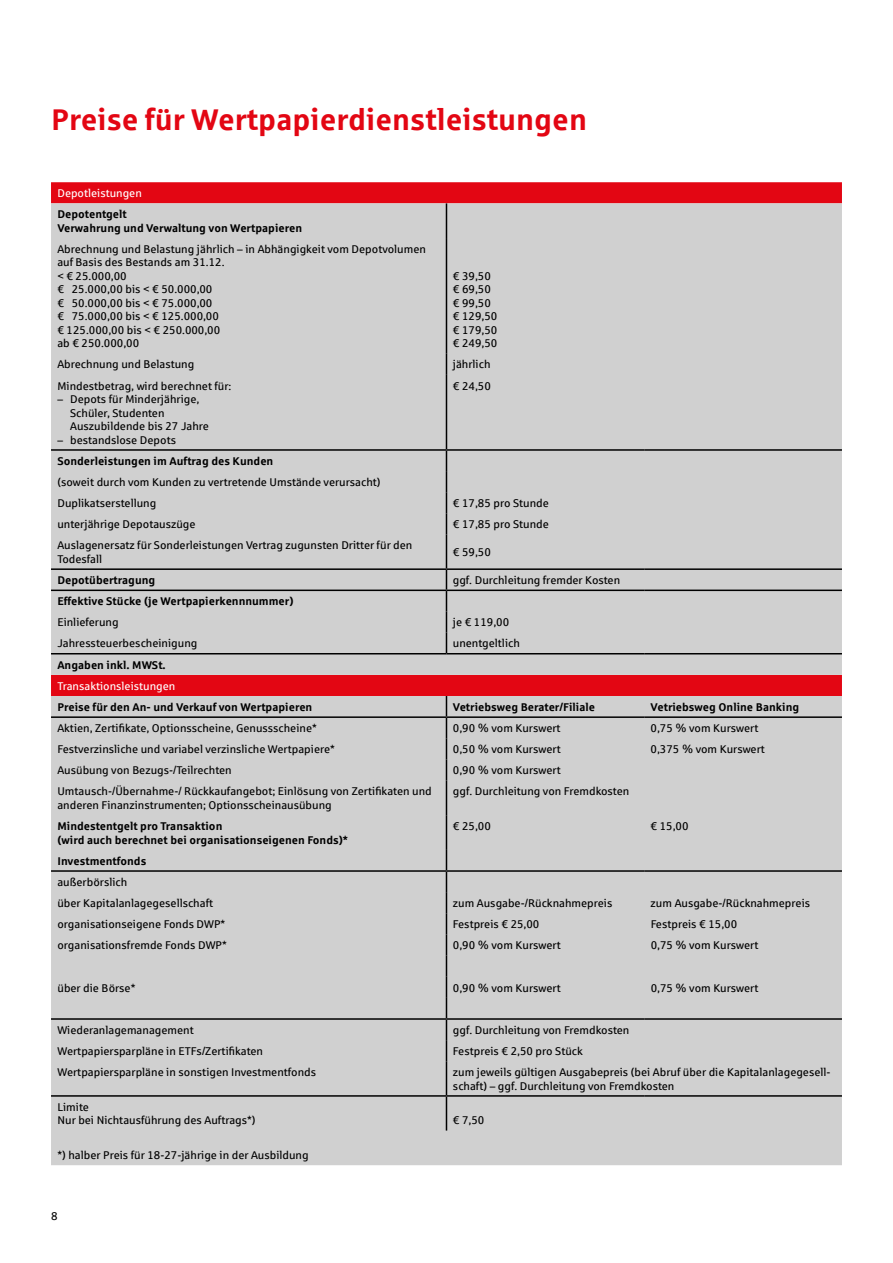
<style>
.page{position:relative;width:893px;height:1263px;background:#fff}
.page>*{position:absolute;margin:0;border:0;box-sizing:border-box;transform-origin:0 0}
.t1{font:700 30px "Sparkasse Rg";color:#e30613}
.t2{font:11.25px/13.5px "Sparkasse Rg Regular 2";color:#000}
.t3{font:11.25px/13.5px "Sparkasse Rg";color:#000}
.t4{font:700 11.25px/13.5px "Sparkasse Rg";color:#000}
.t5{font:11.25px "Sparkasse Rg Regular 2";color:#fff}
</style>
<div class="page">
<div style="left:51px;top:182px;width:791px;height:21px;background:#e30613"></div>
<div style="left:51px;top:203px;width:791px;height:962px;background:#d0d0d0"></div>
<hr style="left:51px;top:449px;width:395px;height:2px;background:#000">
<hr style="left:446px;top:449px;width:198px;height:2px;background:#000">
<hr style="left:644px;top:449px;width:198px;height:2px;background:#000">
<hr style="left:51px;top:568px;width:395px;height:2px;background:#000">
<hr style="left:446px;top:568px;width:198px;height:2px;background:#000">
<hr style="left:644px;top:568px;width:198px;height:2px;background:#000">
<hr style="left:446px;top:203px;width:1px;height:35px;background:#000">
<hr style="left:446px;top:238px;width:1px;height:116px;background:#000">
<svg style="left:446px;top:354px;width:1px;height:21px"></svg>
<hr style="left:446px;top:375px;width:1px;height:74px;background:#000">
<svg style="left:446px;top:451px;width:1px;height:83px"></svg>
<hr style="left:446px;top:534px;width:1px;height:34px;background:#000">
<svg style="left:446px;top:570px;width:1px;height:83px"></svg>
<svg style="left:446px;top:696px;width:1px;height:84px"></svg>
<hr style="left:446px;top:780px;width:1px;height:35px;background:#000">
<hr style="left:446px;top:815px;width:1px;height:35px;background:#000">
<svg style="left:446px;top:850px;width:1px;height:211px"></svg>
<hr style="left:446px;top:1061px;width:1px;height:34px;background:#000">
<hr style="left:446px;top:1097px;width:1px;height:33px;background:#000">
<hr style="left:51px;top:589px;width:395px;height:2px;background:#000">
<hr style="left:446px;top:589px;width:198px;height:2px;background:#000">
<hr style="left:644px;top:589px;width:198px;height:2px;background:#000">
<hr style="left:51px;top:716px;width:395px;height:2px;background:#000">
<hr style="left:446px;top:716px;width:198px;height:2px;background:#000">
<hr style="left:644px;top:716px;width:198px;height:2px;background:#000">
<hr style="left:51px;top:870px;width:395px;height:2px;background:#000">
<hr style="left:446px;top:870px;width:198px;height:2px;background:#000">
<hr style="left:644px;top:870px;width:198px;height:2px;background:#000">
<hr style="left:51px;top:653px;width:395px;height:1px;background:#000">
<hr style="left:446px;top:653px;width:198px;height:1px;background:#000">
<hr style="left:644px;top:653px;width:198px;height:1px;background:#000">
<hr style="left:51px;top:1018px;width:395px;height:2px;background:#000">
<hr style="left:446px;top:1018px;width:198px;height:2px;background:#000">
<hr style="left:644px;top:1018px;width:198px;height:2px;background:#000">
<hr style="left:51px;top:1095px;width:395px;height:2px;background:#000">
<hr style="left:446px;top:1095px;width:198px;height:2px;background:#000">
<hr style="left:644px;top:1095px;width:198px;height:2px;background:#000">
<h1 class="t1" style="left:51px;top:101px;width:537px">Preise für Wertpapierdienstleistungen</h1>
<p class="t5" style="left:57px;top:186px;width:86px">Depotleistungen</p>
<p class="t4" style="left:57px;top:207px;width:246px">Depotentgelt<br>Verwahrung und Verwaltung von Wertpapieren</p>
<p class="t2" style="left:57px;top:242px;width:370px">Abrechnung und Belastung jährlich – in Abhängigkeit vom Depotvolumen auf Basis des Bestands am 31.12.<br>&lt; € 25.000,00<br>€ 25.000,00 bis &lt; € 50.000,00<br>€ 50.000,00 bis &lt; € 75.000,00<br>€ 75.000,00 bis &lt; € 125.000,00<br>€ 125.000,00 bis &lt; € 250.000,00<br>ab € 250.000,00</p>
<p class="t2" style="left:453px;top:269px;width:46px">€ 39,50 € 69,50 € 99,50 € 129,50 € 179,50 € 249,50</p>
<p class="t2" style="left:57px;top:357px;width:138px">Abrechnung und Belastung</p>
<p class="t2" style="left:453px;top:357px;width:39px">jährlich</p>
<p class="t2" style="left:57px;top:379px;width:176px">Mindestbetrag, wird berechnet für:</p>
<p class="t2" style="left:70px;top:392px;width:140px;text-indent:-13px">– Depots für Minderjährige,<br>Schüler, Studenten<br>Auszubildende bis 27 Jahre</p>
<p class="t2" style="left:57px;top:433px;width:120px">– bestandslose Depots</p>
<p class="t2" style="left:453px;top:379px;width:39px">€ 24,50</p>
<p class="t4" style="left:57px;top:454px;width:217px">Sonderleistungen im Auftrag des Kunden</p>
<p class="t2" style="left:57px;top:471px;width:325px;line-height:21.1px">(soweit durch vom Kunden zu vertretende Umstände verursacht)<br>Duplikatserstellung</p>
<p class="t2" style="left:453px;top:496px;width:97px">€ 17,85 pro Stunde</p>
<p class="t2" style="left:57px;top:517px;width:140px">unterjährige Depotauszüge</p>
<p class="t2" style="left:453px;top:517px;width:97px">€ 17,85 pro Stunde</p>
<p class="t2" style="left:57px;top:538px;width:357px">Auslagenersatz für Sonderleistungen Vertrag zugunsten Dritter für den<br>Todesfall</p>
<p class="t2" style="left:453px;top:545px;width:39px">€ 59,50</p>
<p class="t4" style="left:57px;top:573px;width:99px">Depotübertragung</p>
<p class="t2" style="left:453px;top:573px;width:169px">ggf. Durchleitung fremder Kosten</p>
<p class="t4" style="left:57px;top:594px;width:238px">Effektive Stücke (je Wertpapierkennnummer)</p>
<p class="t2" style="left:57px;top:615px;width:63px">Einlieferung</p>
<p class="t2" style="left:453px;top:615px;width:58px">je € 119,00</p>
<p class="t2" style="left:57px;top:636px;width:142px">Jahressteuerbescheinigung</p>
<p class="t2" style="left:453px;top:636px;width:69px">unentgeltlich</p>
<p class="t4" style="left:57px;top:657px;width:110px">Angaben inkl. MWSt.</p>
<p class="t5" style="left:57px;top:679px;width:119px">Transaktionsleistungen</p>
<p class="t4" style="left:57px;top:700px;width:256px">Preise für den An- und Verkauf von Wertpapieren</p>
<p class="t4" style="left:453px;top:700px;width:144px">Vetriebsweg Berater/Filiale</p>
<p class="t4" style="left:651px;top:700px;width:150px">Vetriebsweg Online Banking</p>
<p class="t3" style="left:57px;top:721px;width:261px">Aktien, Zertifikate, Optionsscheine, Genussscheine*</p>
<p class="t2" style="left:453px;top:721px;width:109px">0,90 % vom Kurswert</p>
<p class="t2" style="left:651px;top:721px;width:109px">0,75 % vom Kurswert</p>
<p class="t3" style="left:57px;top:742px;width:279px">Festverzinsliche und variabel verzinsliche Wertpapiere*</p>
<p class="t2" style="left:453px;top:742px;width:109px">0,50 % vom Kurswert</p>
<p class="t2" style="left:651px;top:742px;width:116px">0,375 % vom Kurswert</p>
<p class="t2" style="left:57px;top:763px;width:176px">Ausübung von Bezugs-/Teilrechten</p>
<p class="t2" style="left:453px;top:763px;width:109px">0,90 % vom Kurswert</p>
<p class="t3" style="left:57px;top:784px;width:376px">Umtausch-/Übernahme-/ Rückkaufangebot; Einlösung von Zertifikaten und anderen Finanzinstrumenten; Optionsscheinausübung</p>
<p class="t2" style="left:453px;top:784px;width:178px">ggf. Durchleitung von Fremdkosten</p>
<p class="t4" style="left:57px;top:819px;width:292px">Mindestentgelt pro Transaktion<br>(wird auch berechnet bei organisationseigenen Fonds)*</p>
<p class="t2" style="left:453px;top:819px;width:39px">€ 25,00</p>
<p class="t2" style="left:651px;top:819px;width:39px">€ 15,00</p>
<p class="t4" style="left:57px;top:853px;width:90px">Investmentfonds</p>
<p class="t2" style="left:57px;top:871px;width:157px;line-height:21.1px">außerbörslich<br>über Kapitalanlagegesellschaft</p>
<p class="t2" style="left:453px;top:896px;width:161px">zum Ausgabe-/Rücknahmepreis</p>
<p class="t2" style="left:651px;top:896px;width:161px">zum Ausgabe-/Rücknahmepreis</p>
<p class="t3" style="left:57px;top:917px;width:169px">organisationseigene Fonds DWP*</p>
<p class="t2" style="left:453px;top:917px;width:88px">Festpreis € 25,00</p>
<p class="t2" style="left:651px;top:917px;width:88px">Festpreis € 15,00</p>
<p class="t3" style="left:57px;top:938px;width:171px">organisationsfremde Fonds DWP*</p>
<p class="t2" style="left:453px;top:938px;width:109px">0,90 % vom Kurswert</p>
<p class="t2" style="left:651px;top:938px;width:109px">0,75 % vom Kurswert</p>
<p class="t3" style="left:57px;top:980px;width:79px">über die Börse*</p>
<p class="t2" style="left:453px;top:980px;width:109px">0,90 % vom Kurswert</p>
<p class="t2" style="left:651px;top:980px;width:109px">0,75 % vom Kurswert</p>
<p class="t2" style="left:57px;top:1023px;width:138px">Wiederanlagemanagement</p>
<p class="t2" style="left:453px;top:1023px;width:178px">ggf. Durchleitung von Fremdkosten</p>
<p class="t3" style="left:57px;top:1044px;width:207px">Wertpapiersparpläne in ETFs/Zertifikaten</p>
<p class="t2" style="left:453px;top:1044px;width:131px">Festpreis € 2,50 pro Stück</p>
<p class="t2" style="left:57px;top:1065px;width:260px">Wertpapiersparpläne in sonstigen Investmentfonds</p>
<p class="t2" style="left:453px;top:1065px;width:379px">zum jeweils gültigen Ausgabepreis (bei Abruf über die Kapitalanlagegesell&shy;schaft) – ggf. Durchleitung von Fremdkosten</p>
<p class="t2" style="left:57px;top:1100px;width:33px">Limite</p>
<p class="t3" style="left:57px;top:1113px;width:200px">Nur bei Nichtausführung des Auftrags*)</p>
<p class="t2" style="left:453px;top:1113px;width:33px">€ 7,50</p>
<p class="t3" style="left:57px;top:1148px;width:253px">*) halber Preis für 18-27-jährige in der Ausbildung</p>
<p class="t2" style="left:51px;top:1209px;width:8px">8</p>
</div>
